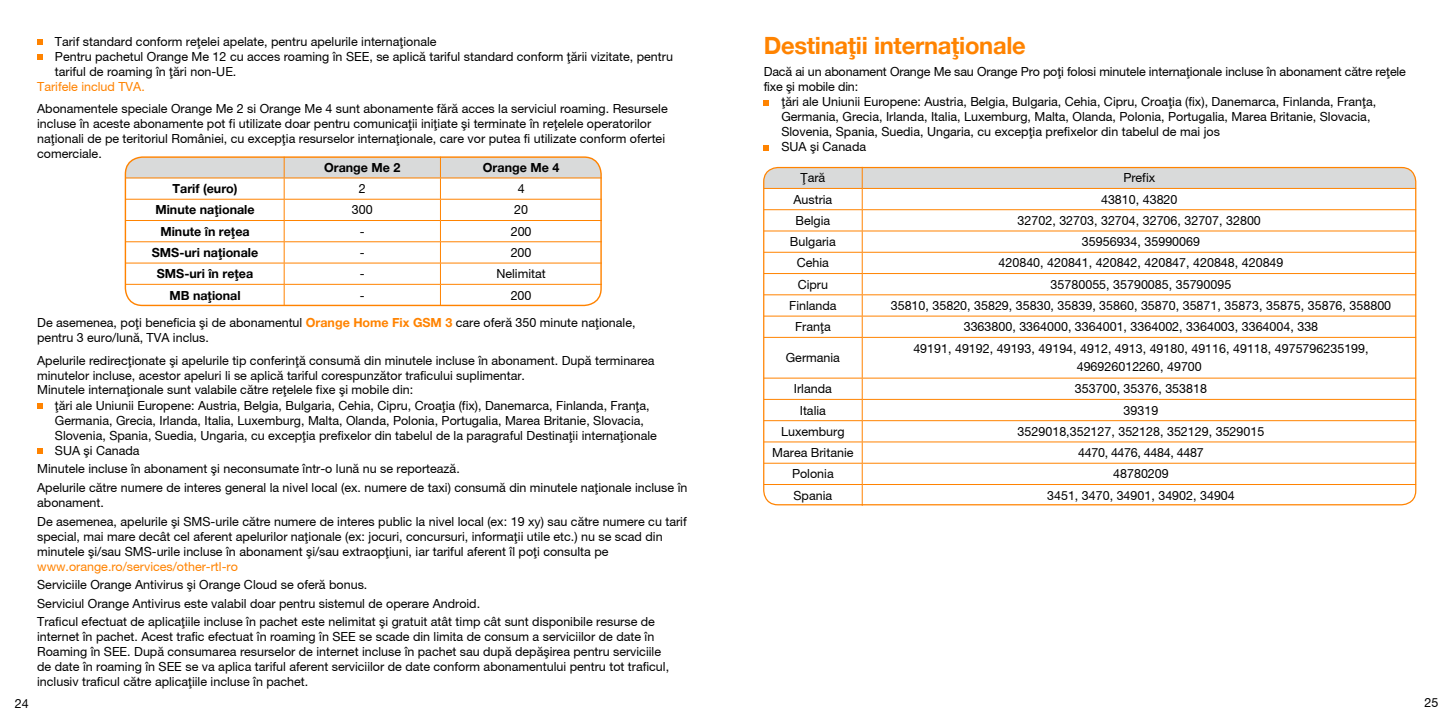
<style>
.page{position:relative;width:1453px;height:727px;background:#fff}
.page>*{position:absolute;margin:0;border:0;box-sizing:border-box;transform-origin:0 0}
.t1{font:700 23.75px "Rom Helvetica Neue";letter-spacing:-.01em;color:#ff8300}
.t2{font:12.5px/15px "Rom Helvetica Neue";color:#000}
.t3{font:700 12.5px "Rom Helvetica Neue";color:#000}
.t4{font:12.5px "Rom Helvetica Neue";color:#ff8300}
.t5{font:12.5px "Rom Helvetica Neue";letter-spacing:-.025em;color:#000}
.s1{font-weight:700;color:#ff8300}
</style>
<div class="page">
<svg style="left:37px;top:40px;width:6px;height:5px"></svg>
<svg style="left:37px;top:55px;width:6px;height:5px"></svg>
<hr style="left:440px;top:177px;width:162px;height:1px;background:#ff8300">
<svg style="left:125px;top:157px;width:476px;height:148px"></svg>
<hr style="left:126px;top:199px;width:158px;height:1px;background:#ff8300">
<hr style="left:284px;top:199px;width:156px;height:1px;background:#ff8300">
<hr style="left:440px;top:199px;width:162px;height:1px;background:#ff8300">
<hr style="left:126px;top:220px;width:158px;height:1px;background:#ff8300">
<hr style="left:284px;top:220px;width:156px;height:1px;background:#ff8300">
<hr style="left:440px;top:220px;width:162px;height:1px;background:#ff8300">
<hr style="left:126px;top:241px;width:158px;height:1px;background:#ff8300">
<hr style="left:284px;top:241px;width:156px;height:1px;background:#ff8300">
<hr style="left:440px;top:241px;width:162px;height:1px;background:#ff8300">
<hr style="left:126px;top:263px;width:158px;height:1px;background:#ff8300">
<hr style="left:284px;top:263px;width:156px;height:1px;background:#ff8300">
<hr style="left:440px;top:263px;width:162px;height:1px;background:#ff8300">
<hr style="left:126px;top:284px;width:158px;height:1px;background:#ff8300">
<hr style="left:284px;top:284px;width:156px;height:1px;background:#ff8300">
<hr style="left:440px;top:284px;width:162px;height:1px;background:#ff8300">
<svg style="left:37px;top:403px;width:6px;height:5px"></svg>
<svg style="left:37px;top:448px;width:6px;height:5px"></svg>
<svg style="left:764px;top:100px;width:5px;height:5px"></svg>
<svg style="left:764px;top:145px;width:5px;height:5px"></svg>
<svg style="left:763px;top:167px;width:653px;height:170px"></svg>
<hr style="left:764px;top:337px;width:98px;height:1px;background:#ff8300">
<hr style="left:862px;top:337px;width:554px;height:1px;background:#ff8300">
<hr style="left:862px;top:337px;width:1px;height:40px;background:#ff8300">
<hr style="left:764px;top:377px;width:98px;height:1px;background:#ff8300">
<hr style="left:862px;top:377px;width:554px;height:1px;background:#ff8300">
<hr style="left:764px;top:399px;width:98px;height:1px;background:#ff8300">
<hr style="left:862px;top:399px;width:554px;height:1px;background:#ff8300">
<hr style="left:764px;top:420px;width:98px;height:1px;background:#ff8300">
<hr style="left:862px;top:420px;width:554px;height:1px;background:#ff8300">
<hr style="left:764px;top:441px;width:98px;height:1px;background:#ff8300">
<hr style="left:862px;top:441px;width:554px;height:1px;background:#ff8300">
<hr style="left:764px;top:463px;width:98px;height:1px;background:#ff8300">
<hr style="left:862px;top:463px;width:554px;height:1px;background:#ff8300">
<hr style="left:764px;top:484px;width:98px;height:1px;background:#ff8300">
<hr style="left:862px;top:484px;width:554px;height:1px;background:#ff8300">
<svg style="left:862px;top:378px;width:1px;height:127px"></svg>
<p class="t2" style="left:55px;top:34px;width:619px">Tarif standard conform re]elei apelate, pentru apelurile interna]ionale<br>Pentru pachetul Orange Me 12 cu acces roaming \n SEE, se aplic` tariful standard conform ]`rii vizitate, pentru tariful de roaming \n ]`ri non-UE.</p>
<p class="t4" style="left:37px;top:80px;width:109px">Tarifele includ TVA.</p>
<p class="t2" style="left:37px;top:101px;width:632px">Abonamentele speciale Orange Me 2 si Orange Me 4 sunt abonamente f`r` acces la serviciul roaming. Resursele incluse în aceste abonamente pot fi utilizate doar pentru comunica]ii ini]iate [i terminate în re]elele operatorilor na]ionali de pe teritoriul României, cu excep]ia resurselor interna]ionale, care vor putea fi utilizate conform ofertei comerciale.</p>
<p class="t3" style="left:324px;top:160px;width:78px">Orange Me 2</p>
<p class="t3" style="left:483px;top:160px;width:78px">Orange Me 4</p>
<p class="t3" style="left:173px;top:181px;width:67px">Tarif (euro)</p>
<p class="t2" style="left:359px;top:181px;width:8px">2</p>
<p class="t2" style="left:518px;top:181px;width:8px">4</p>
<p class="t3" style="left:155px;top:203px;width:101px">Minute na]ionale</p>
<p class="t2" style="left:352px;top:202px;width:22px">300</p>
<p class="t2" style="left:514px;top:202px;width:15px">20</p>
<p class="t3" style="left:160px;top:224px;width:91px">Minute \n re]ea</p>
<p class="t2" style="left:360px;top:224px;width:6px">-</p>
<p class="t2" style="left:511px;top:224px;width:22px">200</p>
<p class="t3" style="left:152px;top:245px;width:108px">SMS-uri na]ionale</p>
<p class="t2" style="left:360px;top:245px;width:6px">-</p>
<p class="t2" style="left:511px;top:245px;width:22px">200</p>
<p class="t3" style="left:157px;top:266px;width:98px">SMS-uri \n re]ea</p>
<p class="t2" style="left:360px;top:266px;width:6px">-</p>
<p class="t2" style="left:496px;top:266px;width:51px">Nelimitat</p>
<p class="t3" style="left:169px;top:288px;width:73px">MB na]ional</p>
<p class="t2" style="left:360px;top:287px;width:6px">-</p>
<p class="t2" style="left:511px;top:287px;width:22px">200</p>
<p class="t2" style="left:37px;top:315px;width:600px">De asemenea, po]i beneficia [i de abonamentul <span class="s1">Orange Home Fix GSM 3</span> care ofer` 350 minute na]ionale, pentru 3 euro/lun`, TVA inclus.</p>
<p class="t2" style="left:37px;top:353px;width:619px">Apelurile redirec]ionate [i apelurile tip conferin]` consum` din minutele incluse în abonament. Dup` terminarea minutelor incluse, acestor apeluri li se aplic` tariful corespunz`tor traficului suplimentar.<br>Minutele interna]ionale sunt valabile c`tre re]elele fixe [i mobile din:</p>
<p class="t2" style="left:55px;top:398px;width:603px">]`ri ale Uniunii Europene: Austria, Belgia, Bulgaria, Cehia, Cipru, Croa]ia (fix), Danemarca, Finlanda, Fran]a, Germania, Grecia, Irlanda, Italia, Luxemburg, Malta, Olanda, Polonia, Portugalia, Marea Britanie, Slovacia, Slovenia, Spania, Suedia, Ungaria, cu excep]ia prefixelor din tabelul de la paragraful Destina]ii interna]ionale SUA [i Canada</p>
<p class="t2" style="left:37px;top:459px;width:652px;line-height:18.5px">Minutele incluse în abonament [i neconsumate într-o lun` nu se reporteaz`.<br>Apelurile c`tre numere de interes general la nivel local (ex. numere de taxi) consum` din minutele na]ionale incluse în</p>
<p class="t2" style="left:37px;top:493px;width:651px;line-height:18.5px">abonament.<br>De asemenea, apelurile [i SMS-urile c`tre numere de interes public la nivel local (ex: 19 xy) sau c`tre numere cu tarif</p>
<p class="t2" style="left:37px;top:528px;width:627px">special, mai mare decât cel aferent apelurilor na]ionale (ex: jocuri, concursuri, informa]ii utile etc.) nu se scad din minutele [i/sau SMS-urile incluse în abonament [i/sau extraop]iuni, iar tariful aferent îl po]i consulta pe</p>
<p class="t4" style="left:37px;top:559px;width:202px">www.orange.ro/services/other-rtl-ro</p>
<p class="t2" style="left:37px;top:575px;width:619px;line-height:18.5px">Serviciile Orange Antivirus [i Orange Cloud se ofer` bonus.<br>Serviciul Orange Antivirus este valabil doar pentru sistemul de operare Android.<br>Traficul efectuat de aplica]iile incluse în pachet este nelimitat [i gratuit atât timp cât sunt disponibile resurse de</p>
<p class="t2" style="left:37px;top:629px;width:633px">internet în pachet. Acest trafic efectuat în roaming în SEE se scade din limita de consum a serviciilor de date în Roaming în SEE. Dup` consumarea resurselor de internet incluse în pachet sau dup` dep`[irea pentru serviciile de date în roaming în SEE se va aplica tariful aferent serviciilor de date conform abonamentului pentru tot traficul, inclusiv traficul c`tre aplica]iile incluse în pachet.</p>
<h1 class="t1" style="left:764px;top:32px;width:264px">Destina]ii interna]ionale</h1>
<p class="t2" style="left:764px;top:64px;width:644px">Dac` ai un abonament Orange Me sau Orange Pro po]i folosi minutele interna]ionale incluse \n abonament c`tre re]ele</p>
<p class="t2" style="left:764px;top:79px;width:96px">fixe [i mobile din:</p>
<p class="t2" style="left:781px;top:94px;width:596px">]`ri ale Uniunii Europene: Austria, Belgia, Bulgaria, Cehia, Cipru, Croa]ia (fix), Danemarca, Finlanda, Fran]a,</p>
<p class="t2" style="left:781px;top:109px;width:590px">Germania, Grecia, Irlanda, Italia, Luxemburg, Malta, Olanda, Polonia, Portugalia, Marea Britanie, Slovacia,</p>
<p class="t2" style="left:781px;top:124px;width:440px">Slovenia, Spania, Suedia, Ungaria, cu excep]ia prefixelor din tabelul de mai jos</p>
<p class="t2" style="left:781px;top:139px;width:86px">SUA [i Canada</p>
<p class="t2" style="left:800px;top:170px;width:26px">}ar`</p>
<p class="t2" style="left:1123px;top:170px;width:33px">Prefix</p>
<p class="t2" style="left:793px;top:192px;width:40px">Austria</p>
<p class="t2" style="left:1101px;top:192px;width:78px">43810, 43820</p>
<p class="t2" style="left:795px;top:213px;width:36px">Belgia</p>
<p class="t2" style="left:1017px;top:213px;width:245px">32702, 32703, 32704, 32706, 32707, 32800</p>
<p class="t2" style="left:790px;top:234px;width:47px">Bulgaria</p>
<p class="t2" style="left:1082px;top:234px;width:120px">35956934, 35990069</p>
<p class="t2" style="left:797px;top:255px;width:34px">Cehia</p>
<p class="t2" style="left:998px;top:255px;width:286px">420840, 420841, 420842, 420847, 420848, 420849</p>
<p class="t2" style="left:798px;top:277px;width:32px">Cipru</p>
<p class="t2" style="left:1050px;top:277px;width:182px">35780055, 35790085, 35790095</p>
<p class="t2" style="left:789px;top:298px;width:49px">Finlanda</p>
<p class="t2" style="left:891px;top:298px;width:502px">35810, 35820, 35829, 35830, 35839, 35860, 35870, 35871, 35873, 35875, 35876, 358800</p>
<p class="t2" style="left:795px;top:319px;width:37px">Fran]a</p>
<p class="t2" style="left:964px;top:319px;width:356px">3363800, 3364000, 3364001, 3364002, 3364003, 3364004, 338</p>
<p class="t2" style="left:786px;top:350px;width:56px">Germania</p>
<p class="t2" style="left:913px;top:340px;width:457px;line-height:17.5px;text-align:center">49191, 49192, 49193, 49194, 4912, 4913, 49180, 49116, 49118, 4975796235199,<br>496926012260, 49700</p>
<p class="t2" style="left:794px;top:381px;width:39px">Irlanda</p>
<p class="t2" style="left:1075px;top:381px;width:134px">353700, 35376, 353818</p>
<p class="t2" style="left:800px;top:402px;width:28px">Italia</p>
<p class="t2" style="left:1123px;top:402px;width:36px">39319</p>
<p class="t2" style="left:781px;top:424px;width:65px">Luxemburg</p>
<p class="t2" style="left:1017px;top:424px;width:248px">3529018,352127, 352128, 352129, 3529015</p>
<p class="t2" style="left:772px;top:445px;width:83px">Marea Britanie</p>
<p class="t5" style="left:1078px;top:445px;width:127px">4470, 4476, 4484, 4487</p>
<p class="t2" style="left:792px;top:466px;width:43px">Polonia</p>
<p class="t2" style="left:1113px;top:466px;width:57px">48780209</p>
<p class="t2" style="left:793px;top:487px;width:40px">Spania</p>
<p class="t2" style="left:1047px;top:487px;width:189px">3451, 3470, 34901, 34902, 34904</p>
<p class="t2" style="left:15px;top:695px;width:15px">24</p>
<p class="t2" style="left:1424px;top:695px;width:15px">25</p>
</div>
